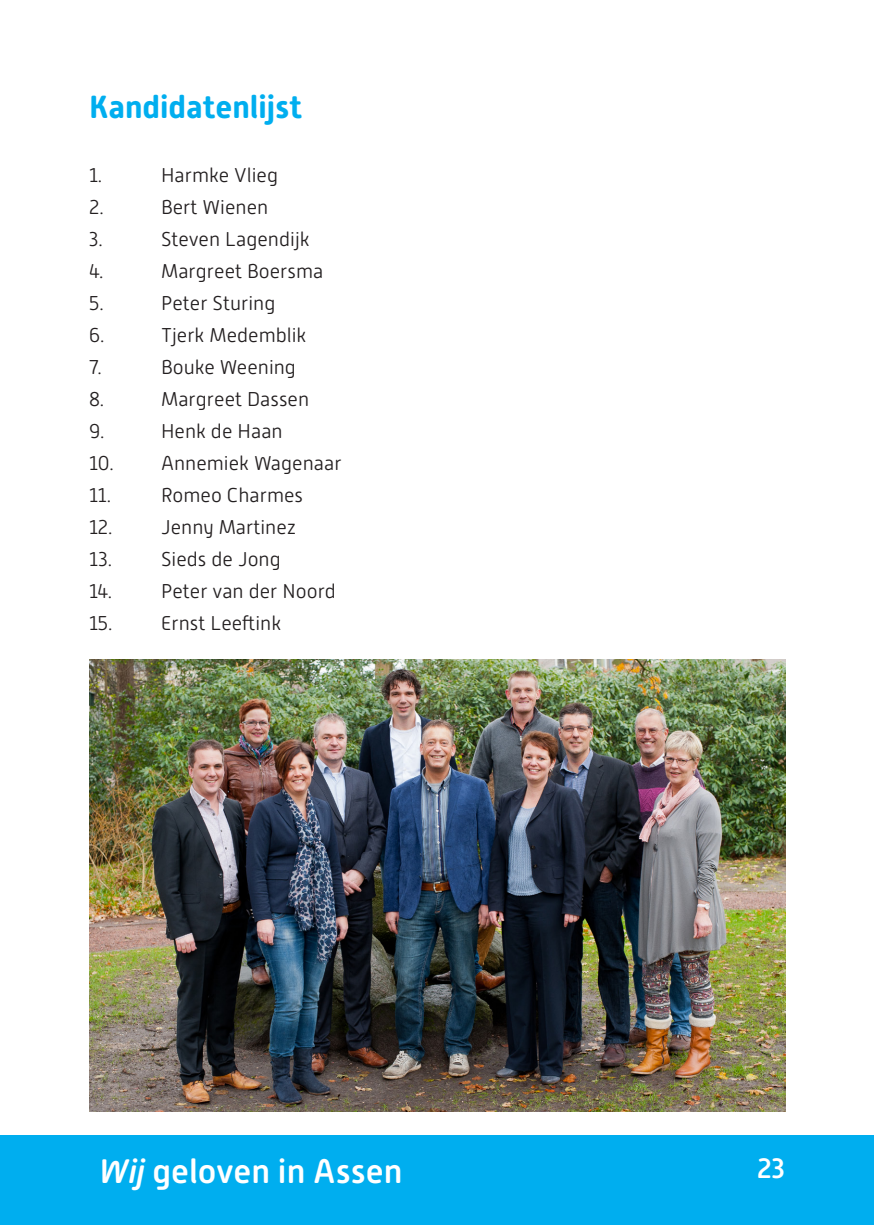
<style>
.page{position:relative;width:874px;height:1225px;background:#fff}
.page>*{position:absolute;margin:0;border:0;box-sizing:border-box;transform-origin:0 0}
.t1{font:500 34px "Alwyn New Rounded";color:#fff}
.Kopjes_H1{font:700 32px "Alwyn New Rounded";color:#00aeef}
.t2{font:500 28px "Alwyn New Rounded";color:#fff}
.t3{font:300 20px "Alwyn New Rounded";color:#231f20}
.s1{font-style:italic}
</style>
<div class="page">
<div style="left:0;top:1136px;width:873px;height:89px;background:#00aeef"></div>
<img style="left:89px;top:660px;width:696px;height:451px">
<p class="Kopjes_H1" style="left:89px;top:88px;width:215px">Kandidatenlijst</p>
<p class="t3" style="left:89px;top:164px;width:15px">1.</p>
<p class="t3" style="left:161px;top:164px;width:118px">Harmke Vlieg</p>
<p class="t3" style="left:89px;top:196px;width:16px">2.</p>
<p class="t3" style="left:161px;top:196px;width:109px">Bert Wienen</p>
<p class="t3" style="left:89px;top:228px;width:15px">3.</p>
<p class="t3" style="left:161px;top:228px;width:150px">Steven Lagendijk</p>
<p class="t3" style="left:89px;top:260px;width:16px">4.</p>
<p class="t3" style="left:161px;top:260px;width:164px">Margreet Boersma</p>
<p class="t3" style="left:89px;top:292px;width:16px">5.</p>
<p class="t3" style="left:161px;top:292px;width:116px">Peter Sturing</p>
<p class="t3" style="left:89px;top:324px;width:17px">6.</p>
<p class="t3" style="left:161px;top:324px;width:147px">Tjerk Medemblik</p>
<p class="t3" style="left:89px;top:356px;width:14px">7.</p>
<p class="t3" style="left:161px;top:356px;width:136px">Bouke Weening</p>
<p class="t3" style="left:89px;top:388px;width:17px">8.</p>
<p class="t3" style="left:161px;top:388px;width:149px">Margreet Dassen</p>
<p class="t3" style="left:89px;top:420px;width:17px">9.</p>
<p class="t3" style="left:161px;top:420px;width:123px">Henk de Haan</p>
<p class="t3" style="left:89px;top:452px;width:254px">10. Annemiek Wagenaar</p>
<p class="t3" style="left:89px;top:484px;width:24px">11.</p>
<p class="t3" style="left:161px;top:484px;width:143px">Romeo Charmes</p>
<p class="t3" style="left:89px;top:516px;width:25px">12.</p>
<p class="t3" style="left:161px;top:516px;width:137px">Jenny Martinez</p>
<p class="t3" style="left:89px;top:548px;width:24px">13.</p>
<p class="t3" style="left:161px;top:548px;width:121px">Sieds de Jong</p>
<p class="t3" style="left:89px;top:580px;width:25px">14.</p>
<p class="t3" style="left:161px;top:580px;width:176px">Peter van der Noord</p>
<p class="t3" style="left:89px;top:612px;width:25px">15.</p>
<p class="t3" style="left:161px;top:612px;width:121px">Ernst Leeftink</p>
<h1 class="t1" style="left:98px;top:1151px;width:305px"><span class="s1">Wij</span> geloven in Assen</h1>
<h3 class="t2" style="left:756px;top:1152px;width:29px">23</h3>
</div>
